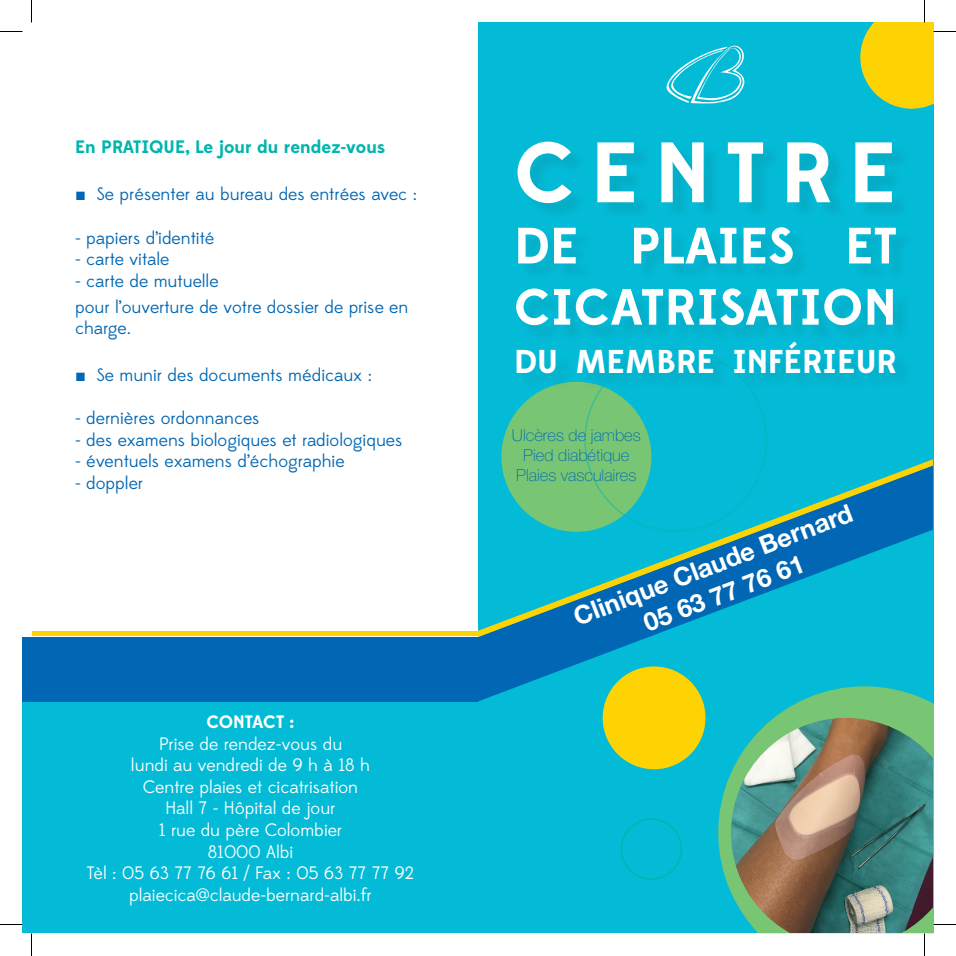
<style>
.page{position:relative;width:956px;height:956px;background:#fff}
.page>*{position:absolute;margin:0;border:0;box-sizing:border-box;transform-origin:0 0}
.t1{font:700 85.5px "Edmondsans";letter-spacing:.185em;color:#fff}
.t2{font:700 51px/61.2px "Edmondsans";letter-spacing:.01em;color:#fff}
.t3{font:700 33px "Edmondsans";color:#fff}
.t4{font:700 25.5px "Helvetica Neue LT Std";color:#fff}
.t5{font:18px/21.6px "Edmondsans";color:#0166b3}
.t6{font:18px "Edmondsans";color:#fff}
.t7{font:700 18px "Edmondsans";color:#00b5ac}
.t8{font:700 18px "Edmondsans";letter-spacing:-.01em;color:#fff}
.t9{font:100 16.5px/19.8px "Helvetica Neue LT Std";color:#0166b3;text-align:center}
.s1{font-family:"Arial"}
</style>
<div class="page">
<div style="left:23px;top:701px;width:455px;height:232px;background:#03bbd7"></div>
<div style="left:478px;top:23px;width:455px;height:910px;background:#03bbd7"></div>
<svg style="left:666px;top:45px;width:79px;height:59px"></svg>
<div style="left:23px;top:637px;width:455px;height:64px;background:#0166b3"></div>
<svg style="left:478px;top:637px;width:225px;height:64px"></svg>
<svg style="left:478px;top:459px;width:455px;height:178px"></svg>
<svg style="left:718px;top:686px;width:215px;height:206px;fill:#78c674"></svg>
<div style="left:501px;top:382px;width:150px;height:150px;background:#78c674;border-radius:50%"></div>
<div style="left:603px;top:666px;width:102px;height:103px;background:#fed304;border-radius:50%"></div>
<div style="left:621px;top:818px;width:61px;height:62px;border:2px solid #00b5ac;border-radius:50%"></div>
<img style="left:731px;top:718px;width:202px;height:215px">
<div style="left:519px;top:144px;width:395px;height:247px;background:#03b9d4"></div>
<div style="left:32px;top:631px;width:446px;height:5px;background:#fed304"></div>
<svg style="left:0;top:31px;width:22px;height:1px"></svg>
<svg style="left:0;top:924px;width:22px;height:1px"></svg>
<svg style="left:933px;top:924px;width:23px;height:1px"></svg>
<svg style="left:31px;top:0;width:1px;height:23px"></svg>
<svg style="left:31px;top:933px;width:1px;height:23px"></svg>
<svg style="left:860px;top:0;width:96px;height:109px"></svg>
<svg style="left:924px;top:933px;width:1px;height:23px"></svg>
<p class="t7" style="left:75px;top:136px;width:312px">En PRATIQUE, Le jour du rendez-vous</p>
<p class="t5" style="left:75px;top:184px;width:343px"><span class="s1">■</span> Se présenter au bureau des entrées avec :</p>
<p class="t5" style="left:75px;top:227px;width:141px">- papiers d’identité</p>
<p class="t5" style="left:75px;top:249px;width:96px">- carte vitale</p>
<p class="t5" style="left:75px;top:270px;width:145px">- carte de mutuelle</p>
<p class="t5" style="left:75px;top:296px;width:335px">pour l’ouverture de votre dossier de prise en charge.</p>
<p class="t5" style="left:75px;top:365px;width:298px"><span class="s1">■</span> Se munir des documents médicaux :</p>
<p class="t5" style="left:75px;top:408px;width:186px">- dernières ordonnances</p>
<p class="t5" style="left:75px;top:429px;width:329px">- des examens biologiques et radiologiques</p>
<p class="t5" style="left:75px;top:451px;width:271px">- éventuels examens d’échographie</p>
<p class="t5" style="left:75px;top:473px;width:70px">- doppler</p>
<p class="t8" style="left:207px;top:711px;width:89px">CONTACT :</p>
<p class="t6" style="left:159px;top:733px;width:185px">Prise de rendez-vous du</p>
<p class="t6" style="left:131px;top:755px;width:240px">lundi au vendredi de 9 h à 18 h</p>
<p class="t6" style="left:143px;top:776px;width:217px">Centre plaies et cicatrisation</p>
<p class="t6" style="left:165px;top:798px;width:172px">Hall 7 - Hôpital de jour</p>
<p class="t6" style="left:159px;top:820px;width:185px">1 rue du père Colombier</p>
<p class="t6" style="left:208px;top:841px;width:87px">81000 Albi</p>
<p class="t6" style="left:87px;top:863px;width:329px">Tèl : 05 63 77 76 61 / Fax : 05 63 77 77 92</p>
<p class="t6" style="left:129px;top:884px;width:244px">plaiecica@claude-bernard-albi.fr</p>
<p class="t1" style="left:514px;top:120px;width:384px">CENTRE</p>
<p class="t2" style="left:514px;top:216px;width:384px">DE PLAIES ET<br>CICATRISATION</p>
<p class="t3" style="left:514px;top:341px;width:384px">DU MEMBRE INFÉRIEUR</p>
<p class="t9" style="left:512px;top:425px;width:130px">Ulcères de jambes</p>
<p class="t9" style="left:516px;top:445px;width:122px">Pied diabétique<br>Plaies vasculaires</p>
<p class="t4" style="left:569px;top:603px;width:298px;rotate:-21deg">Clinique Claude Bernard</p>
<p class="t4" style="left:639px;top:609px;width:172px;rotate:-21deg">05 63 77 76 61</p>
</div>
